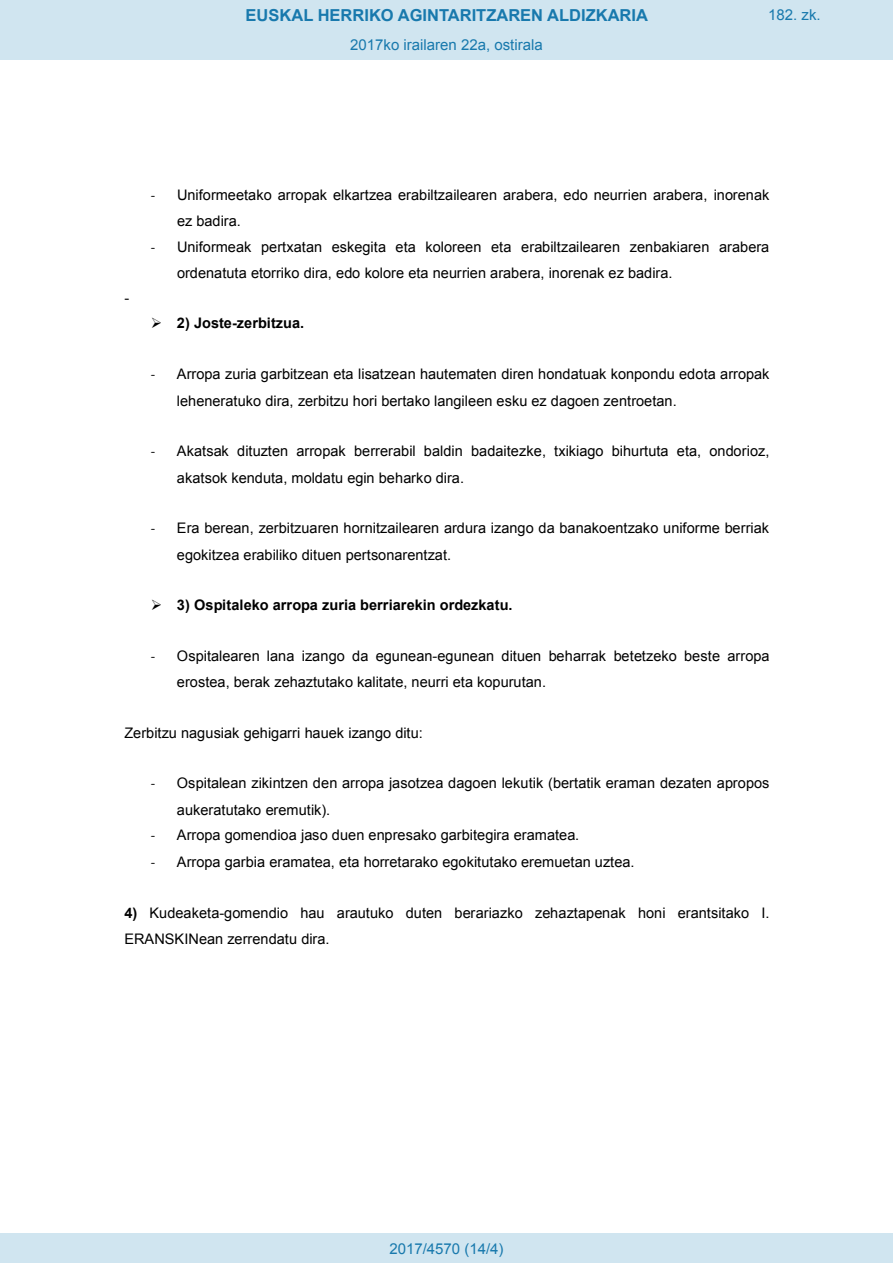
<style>
.page{position:relative;width:893px;height:1263px;background:#fff}
.page>*{position:absolute;margin:0;border:0;box-sizing:border-box;transform-origin:0 0}
.t1{font:700 16.5px "Arial";color:#1879ad}
.Paginacion_Centro{font:15px "Arial";color:#1879ad}
.t2{font:14.55px/26.4px "Arial";color:#000}
.t3{font:700 14.55px "Arial";color:#000}
.s1{font-family:"Calibri"}
.s2{font-weight:700}
</style>
<div class="page">
<div style="left:0;top:0;width:893px;height:60px;background:#d0e5f0"></div>
<div style="left:0;top:1233px;width:893px;height:30px;background:#d0e5f0"></div>
<p class="t1" style="left:246px;top:4px;width:404px">EUSKAL HERRIKO AGINTARITZAREN ALDIZKARIA</p>
<p class="Paginacion_Centro" style="left:768px;top:5px;width:54px">182. zk.</p>
<p class="Paginacion_Centro" style="left:350px;top:35px;width:194px">2017ko irailaren 22a, ostirala</p>
<p class="t2" style="left:124px;top:285px;width:6px">-</p>
<p class="t2" style="left:177px;top:182px;width:594px;text-indent:-26px"><span class="s1">-</span> Uniformeetako arropak elkartzea erabiltzailearen arabera, edo neurrien arabera, inorenak ez badira.</p>
<p class="t2" style="left:177px;top:233px;width:594px;text-indent:-26px"><span class="s1">-</span> Uniformeak pertxatan eskegita eta koloreen eta erabiltzailearen zenbakiaren arabera ordenatuta etorriko dira, edo kolore eta neurrien arabera, inorenak ez badira.</p>
<p class="t3" style="left:177px;top:313px;width:129px">2) Joste-zerbitzua.</p>
<p class="t2" style="left:177px;top:361px;width:594px;text-indent:-26px"><span class="s1">-</span> Arropa zuria garbitzean eta lisatzean hautematen diren hondatuak konpondu edota arropak leheneratuko dira, zerbitzu hori bertako langileen esku ez dagoen zentroetan.</p>
<p class="t2" style="left:177px;top:438px;width:594px;text-indent:-26px"><span class="s1">-</span> Akatsak dituzten arropak berrerabil baldin badaitezke, txikiago bihurtuta eta, ondorioz, akatsok kenduta, moldatu egin beharko dira.</p>
<p class="t2" style="left:177px;top:515px;width:594px;text-indent:-26px"><span class="s1">-</span> Era berean, zerbitzuaren hornitzailearen ardura izango da banakoentzako uniforme berriak egokitzea erabiliko dituen pertsonarentzat.</p>
<p class="t3" style="left:177px;top:595px;width:337px">3) Ospitaleko arropa zuria berriarekin ordezkatu.</p>
<p class="t2" style="left:177px;top:642px;width:594px;text-indent:-26px"><span class="s1">-</span> Ospitalearen lana izango da egunean-egunean dituen beharrak betetzeko beste arropa erostea, berak zehaztutako kalitate, neurri eta kopurutan.</p>
<p class="t2" style="left:124px;top:719px;width:300px">Zerbitzu nagusiak gehigarri hauek izango ditu:</p>
<p class="t2" style="left:177px;top:770px;width:594px;text-indent:-26px"><span class="s1">-</span> Ospitalean zikintzen den arropa jasotzea dagoen lekutik (bertatik eraman dezaten apropos aukeratutako eremutik).</p>
<p class="t2" style="left:151px;top:822px;width:430px"><span class="s1">-</span> Arropa gomendioa jaso duen enpresako garbitegira eramatea.</p>
<p class="t2" style="left:151px;top:849px;width:485px"><span class="s1">-</span> Arropa garbia eramatea, eta horretarako egokitutako eremuetan uztea.</p>
<p class="t2" style="left:124px;top:900px;width:647px;line-height:26px"><span class="s2">4)</span> Kudeaketa-gomendio hau arautuko duten berariazko zehaztapenak honi erantsitako I.<br>ERANSKINean zerrendatu dira.</p>
<p class="Paginacion_Centro" style="left:389px;top:1238px;width:116px">2017/4570 (14/4)</p>
</div>
